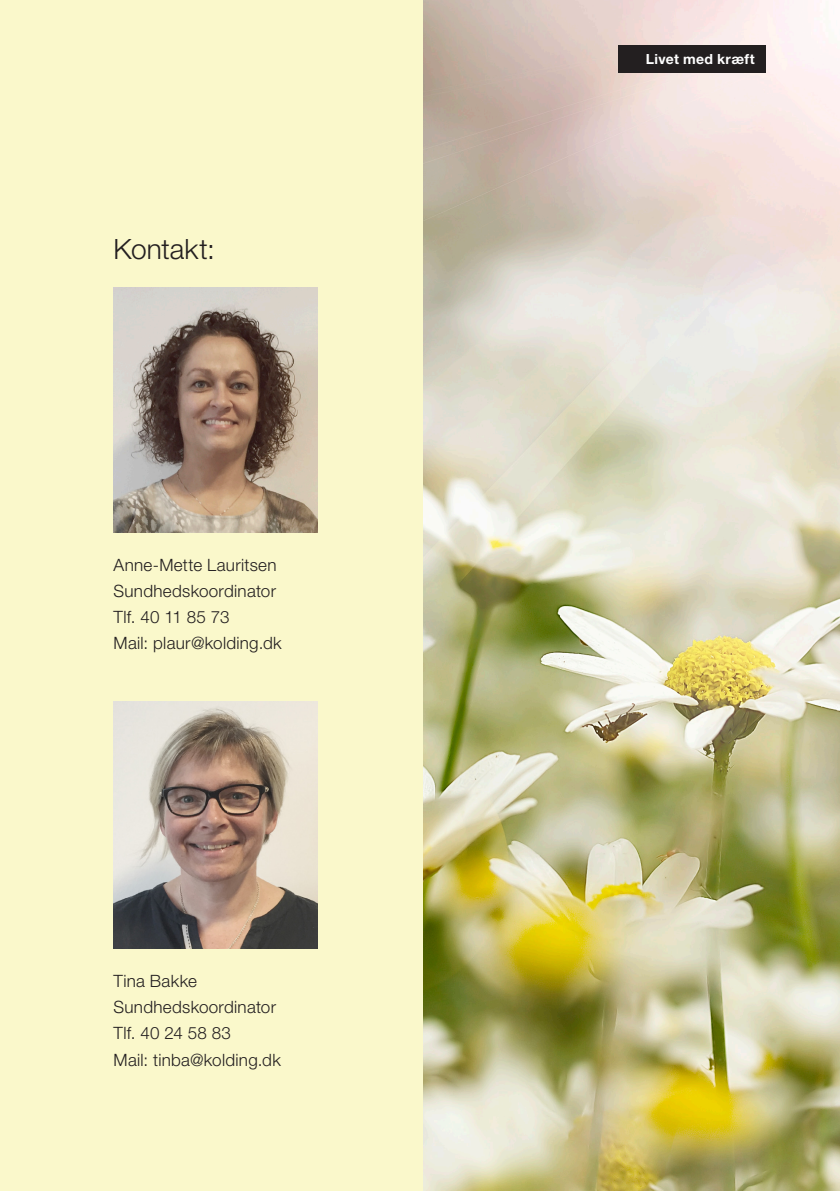
<style>
.page{position:relative;width:840px;height:1191px;background:#fff}
.page>*{position:absolute;margin:0;border:0;box-sizing:border-box;transform-origin:0 0}
.Underrubrik_14{font:300 28px "Helvetica Neue LT Std";color:#231f20}
.Brødtekst{font:300 17px "Helvetica Neue LT Std";letter-spacing:.02em;color:#231f20}
.t1{font:700 14px "Helvetica Neue LT Std";letter-spacing:.025em;color:#fff}
</style>
<div class="page">
<img style="left:422px;top:0;width:417px;height:1191px">
<div style="left:0;top:0;width:422px;height:1191px;background:#faf8cb"></div>
<div style="left:618px;top:45px;width:147px;height:28px;background:#231f20"></div>
<img style="left:113px;top:701px;width:204px;height:247px">
<img style="left:113px;top:288px;width:204px;height:245px">
<p class="Underrubrik_14" style="left:113px;top:232px;width:103px">Kontakt:</p>
<p class="Brødtekst" style="left:113px;top:555px;width:164px">Anne-Mette Lauritsen</p>
<p class="Brødtekst" style="left:113px;top:581px;width:164px">Sundhedskoordinator</p>
<p class="Brødtekst" style="left:113px;top:607px;width:117px">Tlf. 40 11 85 73</p>
<p class="Brødtekst" style="left:113px;top:633px;width:170px">Mail: plaur@kolding.dk</p>
<p class="Brødtekst" style="left:113px;top:971px;width:85px">Tina Bakke</p>
<p class="Brødtekst" style="left:113px;top:997px;width:164px">Sundhedskoordinator</p>
<p class="Brødtekst" style="left:113px;top:1023px;width:119px">Tlf. 40 24 58 83</p>
<p class="Brødtekst" style="left:113px;top:1049px;width:169px">Mail: tinba@kolding.dk</p>
<p class="t1" style="left:645px;top:51px;width:110px">Livet med kræft</p>
</div>
